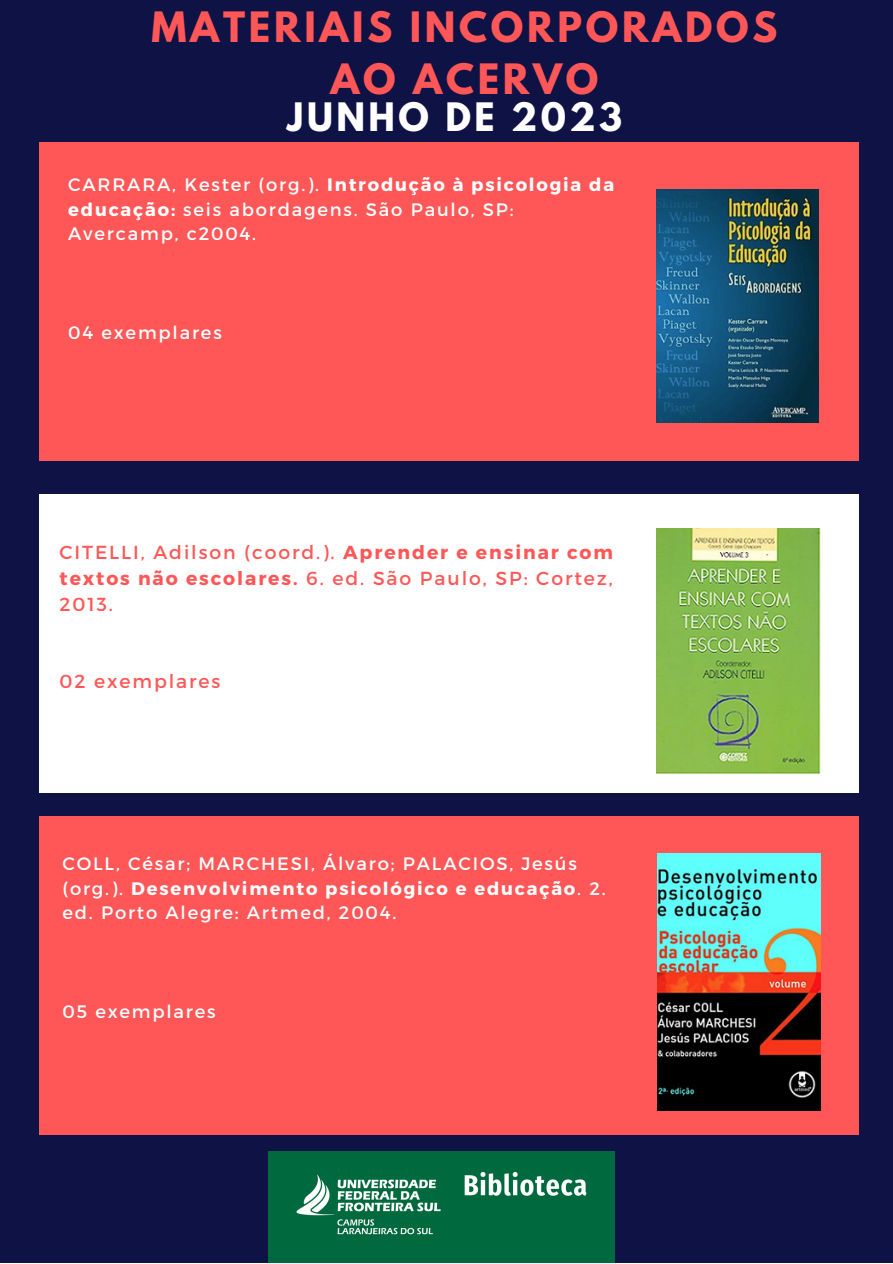
<style>
.page{position:relative;width:893px;height:1264px;background:#fff}
.page>*{position:absolute;margin:0;border:0;box-sizing:border-box;transform-origin:0 0}
.t1{font:700 37.05px "League Spartan";letter-spacing:.1em;color:#ff5757}
.t2{font:700 34.65px "League Spartan";letter-spacing:.1em;color:#fff}
.t3{font:18.9px/25.8px "Montserrat";letter-spacing:.1em;color:#ff5757;text-align:justify}
.t4{font:18px/24.8px "Montserrat";letter-spacing:.1em;color:#fff}
.s1{font-weight:700}
</style>
<div class="page">
<div style="left:0;top:0;width:892px;height:1262px;background:#0f1245"></div>
<div style="left:39px;top:143px;width:819px;height:318px;background:#ff5757"></div>
<div style="left:39px;top:494px;width:819px;height:298px;background:#fff"></div>
<img style="left:268px;top:1151px;width:346px;height:111px">
<div style="left:39px;top:816px;width:819px;height:318px;background:#ff5757"></div>
<img style="left:656px;top:189px;width:162px;height:233px">
<img style="left:656px;top:529px;width:164px;height:245px">
<img style="left:657px;top:853px;width:163px;height:257px">
<p class="t1" style="left:151px;top:9px;width:627px">MATERIAIS INCORPORADOS</p>
<p class="t1" style="left:330px;top:60px;width:269px">AO ACERVO</p>
<p class="t2" style="left:287px;top:100px;width:336px">JUNHO DE 2023</p>
<p class="t4" style="left:68px;top:171px;width:547px">CARRARA, Kester (org.). <span class="s1">Introdução à psicologia da educação:</span> seis abordagens. São Paulo, SP:<br>Avercamp, c2004.</p>
<p class="t4" style="left:68px;top:319px;width:155px">04 exemplares</p>
<p class="t3" style="left:60px;top:538px;width:555px">CITELLI, Adilson (coord.). <span class="s1">Aprender e ensinar com textos não escolares.</span> 6. ed. São Paulo, SP: Cortez, 2013.</p>
<p class="t3" style="left:60px;top:667px;width:162px">02 exemplares</p>
<p class="t4" style="left:62px;top:850px;width:544px">COLL, César; MARCHESI, Álvaro; PALACIOS, Jesús (org.). <span class="s1">Desenvolvimento psicológico e educação</span>. 2. ed. Porto Alegre: Artmed, 2004.</p>
<p class="t4" style="left:62px;top:998px;width:155px">05 exemplares</p>
</div>
